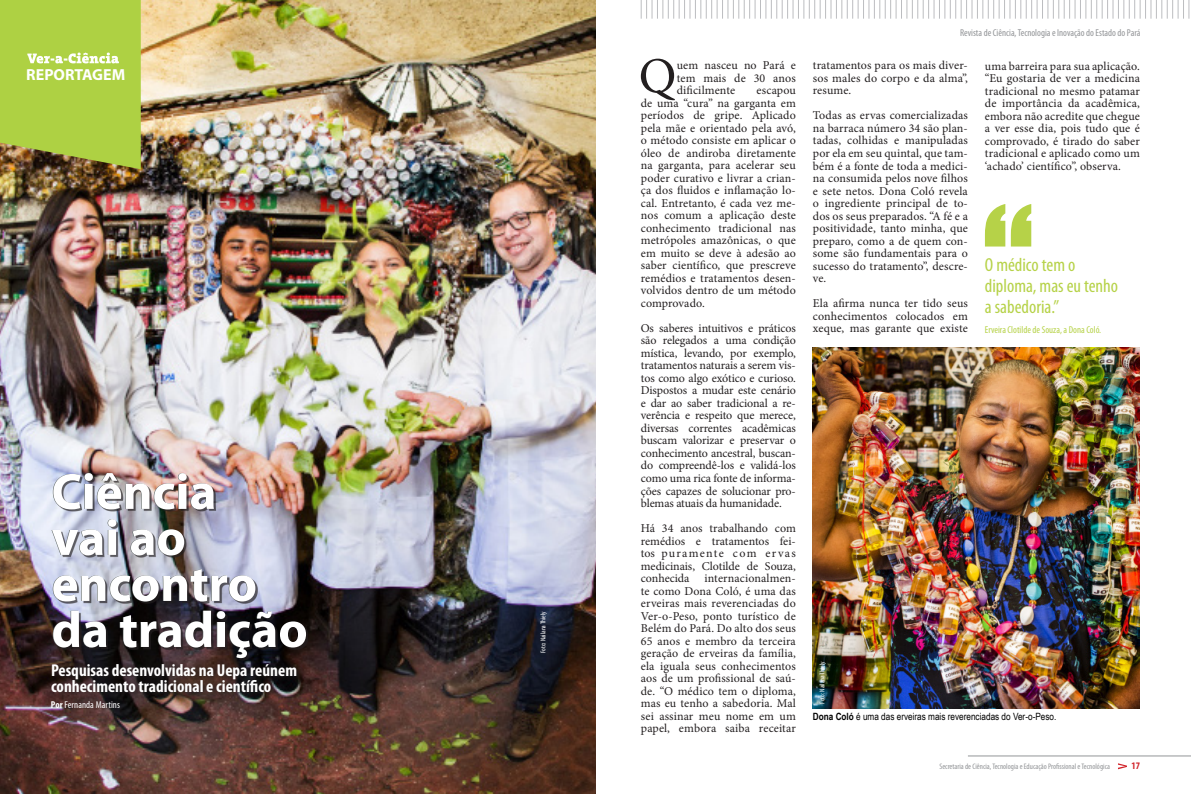
<style>
.page{position:relative;width:1191px;height:794px;background:#fff}
.page>*{position:absolute;margin:0;border:0;box-sizing:border-box;transform-origin:0 0}
.t1{font:700 51px/46px "Myriad Pro";color:#fff}
.t2{font:50.5px "Minion Pro";color:#231f20}
.t3{font:condensed 18.9px/20.6px "Myriad Pro";color:#b6d248}
.t4{font:700 condensed 17.2px/16.3px "Myriad Pro";color:#fff}
.t5{font:700 16px "Myriad Pro";color:#fff}
.t6{font:12px/12.5px "Minion Pro";letter-spacing:.01em;color:#231f20;text-align:justify}
.t7{font:10px "Arial Narrow";color:#000}
.t8{font:condensed 10px "Myriad Pro";color:#939598}
.t9{font:condensed 10px "Myriad Pro";color:#b6d248}
.t10{font:condensed 10px "Myriad Pro";letter-spacing:.01em;color:#fff}
.t11{font:700 condensed 10px "Myriad Pro";color:#d1232a}
.t12{font:condensed 8px "Myriad Pro";color:#939598}
.t13{font:condensed 7px "Myriad Pro";color:#fff}
.s1{font-weight:700}
</style>
<div class="page">
<hr style="left:968px;top:755px;width:223px;height:1px;background:#939598">
<svg style="left:1118px;top:763px;width:9px;height:6px"></svg>
<img style="left:0;top:0;width:595px;height:794px">
<div style="left:54px;top:475px;width:254px;height:185px;background:#231f20;opacity:.68"></div>
<div style="left:48px;top:660px;width:255px;height:39px;background:#231f20;opacity:.75"></div>
<svg style="left:0;top:0;width:141px;height:169px;background:#aac745"></svg>
<img style="left:813px;top:347px;width:327px;height:361px">
<svg style="left:641px;top:0;width:548px;height:19px"></svg>
<svg style="left:985px;top:204px;width:46px;height:42px"></svg>
<h3 class="t5" style="left:26px;top:64px;width:100px">REPORTAGEM</h3>
<h1 class="t1" style="left:52px;top:467px;width:258px">Ciência<br>vai ao encontro da tradição</h1>
<h3 class="t4" style="left:51px;top:661px;width:247px">Pesquisas desenvolvidas na Uepa reúnem conhecimento tradicional e científico</h3>
<p class="t10" style="left:51px;top:699px;width:71px"><span class="s1">Por</span> Fernanda Martins</p>
<p class="t13" style="left:539px;top:653px;width:43px;rotate:-90deg">Foto: Nailana Thiely</p>
<h2 class="t2" style="left:638px;top:42px;width:39px">Q</h2>
<p class="t6" style="left:677px;top:59px;width:121px">uem nasceu no Pará e tem mais de 30 anos dificilmente</p>
<p class="t6" style="left:641px;top:84px;width:156px;text-indent:116px">escapou de uma “cura” na garganta em períodos de gripe. Aplicado pela mãe e orientado pela avó, o método consiste em aplicar o óleo de andiroba diretamente na garganta, para acelerar seu poder curativo e livrar a crian&shy;ça dos fluidos e inflamação lo&shy;cal. Entretanto, é cada vez me&shy;nos comum a aplicação deste conhecimento tradicional nas metrópoles amazônicas, o que em muito se deve à adesão ao saber científico, que prescreve remédios e tratamentos desen&shy;volvidos dentro de um método comprovado.</p>
<p class="t6" style="left:641px;top:322px;width:156px">Os saberes intuitivos e práticos são relegados a uma condição mística, levando, por exemplo, tratamentos naturais a serem vis&shy;tos como algo exótico e curioso.<br>Dispostos a mudar este cenário e dar ao saber tradicional a re&shy;verência e respeito que merece, diversas correntes acadêmicas buscam valorizar e preservar o conhecimento ancestral, buscan&shy;do compreendê-los e validá-los como uma rica fonte de informa&shy;ções capazes de solucionar pro&shy;blemas atuais da humanidade.</p>
<p class="t6" style="left:641px;top:522px;width:156px">Há 34 anos trabalhando com remédios e tratamentos fei&shy;tos puramente com ervas medicinais, Clotilde de Souza, conhecida internacionalmen&shy;te como Dona Coló, é uma das erveiras mais reverenciadas do Ver-o-Peso, ponto turístico de Belém do Pará. Do alto dos seus 65 anos e membro da terceira geração de erveiras da família, ela iguala seus conhecimentos aos de um profissional de saú&shy;de. “O médico tem o diploma, mas eu tenho a sabedoria. Mal sei assinar meu nome em um papel, embora saiba receitar</p>
<p class="t8" style="left:960px;top:27px;width:182px">Revista de Ciência, Tecnologia e Inovação do Estado do Pará</p>
<p class="t6" style="left:813px;top:59px;width:156px">tratamentos para os mais diver&shy;sos males do corpo e da alma”, resume.</p>
<p class="t6" style="left:813px;top:109px;width:156px">Todas as ervas comercializadas na barraca número 34 são plan&shy;tadas, colhidas e manipuladas por ela em seu quintal, que tam&shy;bém é a fonte de toda a medici&shy;na consumida pelos nove filhos e sete netos. Dona Coló revela o ingrediente principal de to&shy;dos os seus preparados. “A fé e a positividade, tanto minha, que preparo, como a de quem con&shy;some são fundamentais para o sucesso do tratamento”, descre&shy;ve.</p>
<p class="t6" style="left:813px;top:297px;width:156px">Ela afirma nunca ter tido seus conhecimentos colocados em xeque, mas garante que existe</p>
<p class="t6" style="left:985px;top:59px;width:156px">uma barreira para sua aplicação. “Eu gostaria de ver a medicina tradicional no mesmo patamar de importância da acadêmica, embora não acredite que chegue a ver esse dia, pois tudo que é comprovado, é tirado do saber tradicional e aplicado como um ‘achado’ científico”, observa.</p>
<h3 class="t3" style="left:985px;top:255px;width:135px">O médico tem o diploma, mas eu tenho a sabedoria.”</h3>
<p class="t9" style="left:985px;top:323px;width:118px">Erveira Clotilde de Souza, a Dona Coló.</p>
<p class="t13" style="left:818px;top:703px;width:43px;rotate:-90deg">Foto: Nailana Thiely</p>
<p class="t7" style="left:813px;top:709px;width:245px"><span class="s1">Dona Coló</span> é uma das erveiras mais reverenciadas do Ver-o-Peso.</p>
<p class="t12" style="left:939px;top:762px;width:172px">Secretaria de Ciência, Tecnologia e Educação Profissional e Tecnológica</p>
<p class="t11" style="left:1131px;top:759px;width:10px">17</p>
</div>
